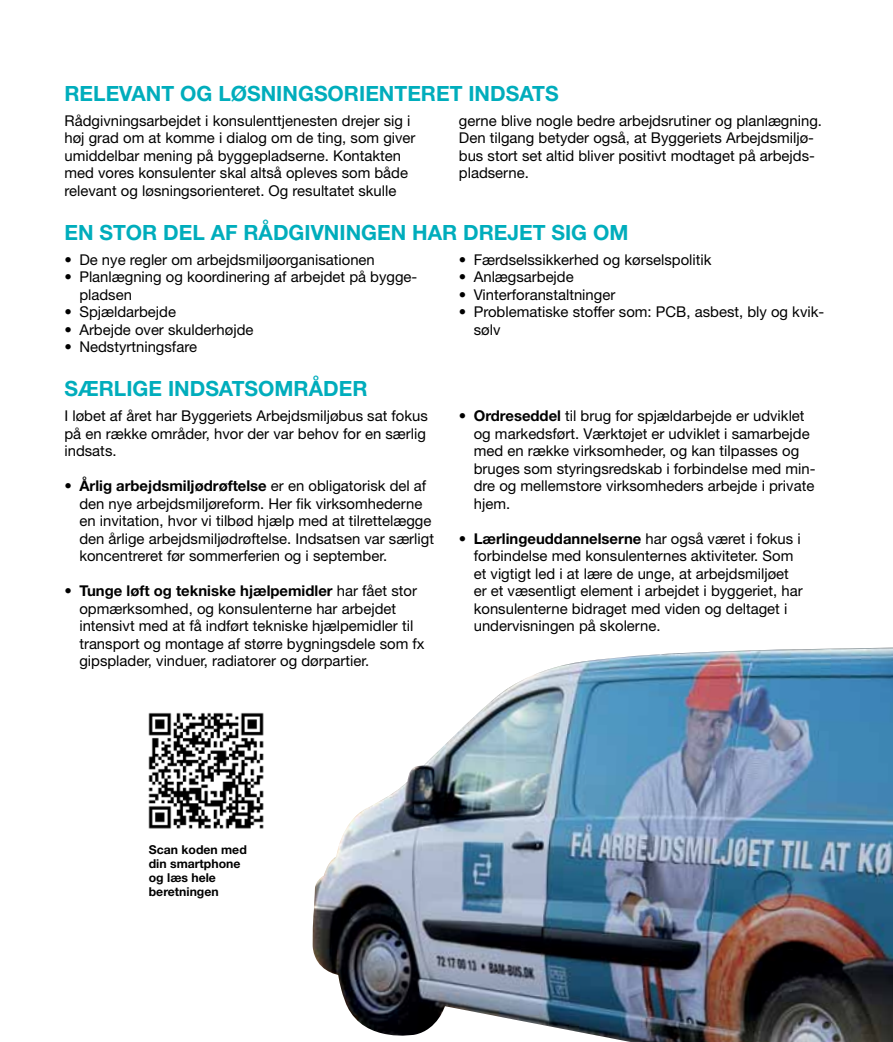
<style>
.page{position:relative;width:893px;height:1042px;background:#fff}
.page>*{position:absolute;margin:0;border:0;box-sizing:border-box;transform-origin:0 0}
.t1{font:700 21px "Helvetica Neue";color:#00adbc}
.t2{font:14.88px/17.5px "Helvetica Neue";color:#000}
.t3{font:700 12.25px/14px "Helvetica Neue";color:#000}
.s1{font-weight:700}
</style>
<div class="page">
<img style="left:312px;top:647px;width:581px;height:395px">
<img style="left:148px;top:712px;width:116px;height:117px">
<h1 class="t1" style="left:64px;top:80px;width:496px">Relevant og løsningsorienteret indsats</h1>
<p class="t2" style="left:64px;top:112px;width:353px">Rådgivningsarbejdet i konsulenttjenesten drejer sig i høj grad om at komme i dialog om de ting, som giver umiddelbar mening på byggepladserne. Kontakten med vores konsulenter skal altså opleves som både relevant og løsningsorienteret. Og resultatet skulle</p>
<p class="t2" style="left:459px;top:112px;width:365px">gerne blive nogle bedre arbejdsrutiner og planlægning.<br>Den tilgang betyder også, at Byggeriets Arbejdsmiljø&shy;bus stort set altid bliver positivt modtaget på arbejds&shy;pladserne.</p>
<h1 class="t1" style="left:64px;top:219px;width:565px">en stor del af rådgivningen har drejet sig om</h1>
<p class="t2" style="left:64px;top:250px;width:312px">• De nye regler om arbejdsmiljøorganisationen</p>
<p class="t2" style="left:79px;top:268px;width:340px;text-indent:-15px">• Planlægning og koordinering af arbejdet på bygge&shy;pladsen</p>
<p class="t2" style="left:64px;top:303px;width:113px">• Spjældarbejde</p>
<p class="t2" style="left:64px;top:320px;width:190px">• Arbejde over skulderhøjde</p>
<p class="t2" style="left:64px;top:338px;width:134px">• Nedstyrtningsfare</p>
<h1 class="t1" style="left:65px;top:375px;width:304px">Særlige indsatsområder</h1>
<p class="t2" style="left:64px;top:407px;width:365px">I løbet af året har Byggeriets Arbejdsmiljøbus sat fokus på en række områder, hvor der var behov for en særlig indsats.</p>
<p class="t2" style="left:79px;top:477px;width:356px;text-indent:-15px">• <span class="s1">Årlig arbejdsmiljødrøftelse</span> er en obligatorisk del af den nye arbejdsmiljøreform. H er fik virksomhederne en invitation, hvor vi tilbød hjælp med at tilrettelægge den årlige arbejdsmiljødrøftelse. Indsatsen var særligt koncentreret før sommerferien og i september.</p>
<p class="t2" style="left:79px;top:582px;width:347px;text-indent:-15px">• <span class="s1">Tunge løft og tekniske hjælpemidler</span> har fået stor opmærksomhed, og konsulenterne har arbejdet intensivt med at få indført tekniske hjælpemidler til transport og montage af større bygningsdele som fx gipsplader, vinduer, radiatorer og dørpartier.</p>
<p class="t2" style="left:459px;top:250px;width:254px">• Færdselssikkerhed og kørselspolitik</p>
<p class="t2" style="left:459px;top:268px;width:116px">• Anlægsarbejde</p>
<p class="t2" style="left:459px;top:285px;width:158px">• Vinterforanstaltninger</p>
<p class="t2" style="left:474px;top:303px;width:352px;text-indent:-15px">• Problematiske stoffer som: PCB, asbest, bly og kvik&shy;sølv</p>
<p class="t2" style="left:474px;top:407px;width:343px;text-indent:-15px">• <span class="s1">Ordreseddel</span> til brug for spjældarbejde er udviklet og markedsført. Værktøjet er udviklet i samarbejde med en række virksomheder, og kan tilpasses og bruges som styringsredskab i forbindelse med min&shy;dre og mellemstore virksomheders arbejde i private hjem.</p>
<p class="t2" style="left:474px;top:529px;width:330px;text-indent:-15px">• <span class="s1">Lærlingeuddannelserne</span> har også været i fokus i forbindelse med konsulenternes aktiviteter. Som et vigtigt led i at lære de unge, at arbejdsmiljøet er et væsentligt element i arbejdet i byggeriet, har konsulenterne bidraget med viden og deltaget i undervisningen på skolerne.</p>
<p class="t3" style="left:149px;top:842px;width:99px">Scan koden med din smartphone og læs hele beretningen</p>
</div>
